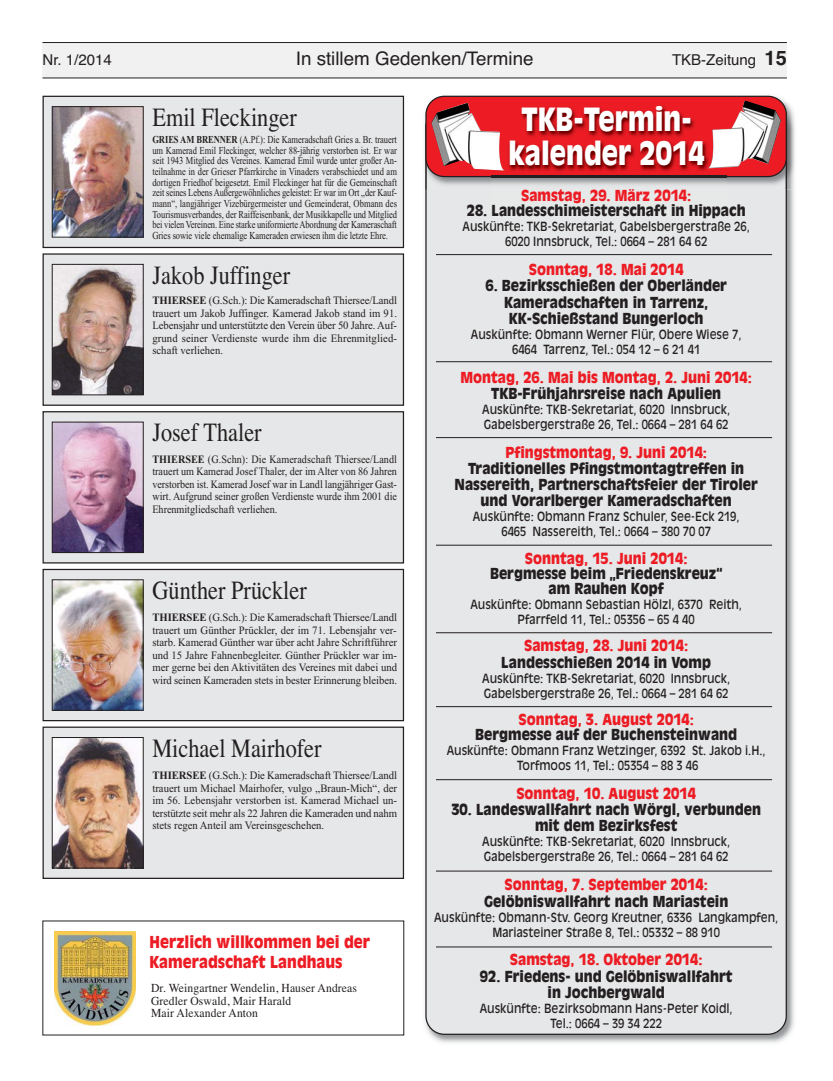
<style>
.page{position:relative;width:833px;height:1081px;background:#fff}
.page>*{position:absolute;margin:0;border:0;box-sizing:border-box;transform-origin:0 0}
.t1{font:900 31.62px/33.9px "Antique Olive";color:#fff;text-align:center;scale:.84 1}
.t2{font:26.25px "Times";color:#231f20;scale:.85 1}
.t3{font:18.75px "Helvetica";color:#231f20}
.t4{font:900 16.25px/20px "Antique Olive";color:#ed1c24;scale:.9 1}
.t5{font:900 15px/16.2px "Antique Olive";color:#231f20;text-align:center;scale:.9 1}
.t6{font:900 15px "Antique Olive";color:#ed1c24;scale:.9 1}
.t7{font:15px "Helvetica";color:#231f20}
.t8{font:12.5px/15px "Antique Olive";color:#231f20;text-align:center;scale:.9 1}
.t9{font:12.25px/12.8px "Times";letter-spacing:.01em;color:#231f20;scale:.95 1}
.t10{font:11.25px/12.5px "Times New Roman";color:#231f20;text-align:justify;scale:.95 1}
.t11{font:11.25px/12.5px "Times New Roman";color:#231f20;text-align:justify;scale:.9 1}
.t12{font:10.62px/10.6px "Times New Roman";letter-spacing:-.005em;color:#231f20;text-align:justify;scale:.8 1}
.s1{font-weight:700;font-size:20px}
.s2{font-weight:700}
</style>
<div class="page">
<div style="left:43px;top:43px;width:744px;height:35px;background:#f1f1f2"></div>
<hr style="left:43px;top:42px;width:744px;height:1px;background:#231f20">
<hr style="left:43px;top:78px;width:744px;height:1px;background:#231f20">
<img style="left:430px;top:190px;width:365px;height:853px">
<div style="left:425px;top:190px;width:362px;height:845px;background:#e6e7e8"></div>
<img style="left:424px;top:95px;width:371px;height:95px">
<img style="left:426px;top:177px;width:360px;height:13px">
<svg style="left:425px;top:96px;width:362px;height:81px"></svg>
<img style="left:491px;top:99px;width:235px;height:118px">
<img style="left:491px;top:176px;width:235px;height:2px">
<img style="left:431px;top:103px;width:36px;height:21px">
<img style="left:744px;top:100px;width:37px;height:22px">
<hr style="left:436px;top:254px;width:336px;height:1px;background:#231f20">
<hr style="left:436px;top:361px;width:336px;height:1px;background:#231f20">
<hr style="left:436px;top:437px;width:336px;height:1px;background:#231f20">
<hr style="left:436px;top:545px;width:336px;height:1px;background:#231f20">
<hr style="left:436px;top:632px;width:336px;height:1px;background:#231f20">
<hr style="left:436px;top:706px;width:336px;height:1px;background:#231f20">
<hr style="left:436px;top:779px;width:336px;height:1px;background:#231f20">
<hr style="left:436px;top:871px;width:336px;height:1px;background:#231f20">
<hr style="left:436px;top:946px;width:336px;height:1px;background:#231f20">
<div style="left:43px;top:96px;width:360px;height:151px;background:#e6e7e8"></div>
<div style="left:43px;top:96px;width:361px;height:152px;border:1px solid #231f20"></div>
<img style="left:54px;top:108px;width:88px;height:127px">
<div style="left:52px;top:106px;width:92px;height:131px;border:1px solid #231f20"></div>
<div style="left:43px;top:412px;width:360px;height:151px;background:#e6e7e8"></div>
<div style="left:43px;top:411px;width:361px;height:152px;border:1px solid #231f20"></div>
<img style="left:54px;top:424px;width:88px;height:127px">
<div style="left:52px;top:422px;width:92px;height:131px;border:1px solid #231f20"></div>
<div style="left:43px;top:569px;width:360px;height:151px;background:#e6e7e8"></div>
<div style="left:43px;top:569px;width:361px;height:152px;border:1px solid #231f20"></div>
<img style="left:54px;top:581px;width:88px;height:127px">
<div style="left:52px;top:579px;width:92px;height:131px;border:1px solid #231f20"></div>
<div style="left:43px;top:727px;width:360px;height:151px;background:#e6e7e8"></div>
<div style="left:43px;top:726px;width:361px;height:153px;border:1px solid #231f20"></div>
<img style="left:54px;top:739px;width:88px;height:127px">
<div style="left:52px;top:737px;width:92px;height:131px;border:1px solid #231f20"></div>
<div style="left:43px;top:254px;width:360px;height:151px;background:#e6e7e8"></div>
<div style="left:43px;top:253px;width:361px;height:153px;border:1px solid #231f20"></div>
<img style="left:54px;top:266px;width:88px;height:127px">
<div style="left:52px;top:264px;width:92px;height:131px;border:1px solid #231f20"></div>
<img style="left:54px;top:931px;width:81px;height:94px">
<p class="t7" style="left:43px;top:55px;width:71px">Nr. 1/2014</p>
<h3 class="t3" style="left:296px;top:52px;width:239px">In stillem Gedenken/Termine</h3>
<p class="t7" style="left:672px;top:55px;width:116px">TKB-Zeitung <span class="s1">15</span></p>
<h1 class="t1" style="left:508px;top:104px;width:235px">TKB-Termin&shy;kalender 2014</h1>
<p class="t6" style="left:521px;top:190px;width:191px">Samstag, 29. März 2014:</p>
<p class="t5" style="left:467px;top:203px;width:311px">28. Landesschimeisterschaft in Hippach</p>
<p class="t8" style="left:462px;top:220px;width:321px">Auskünfte: TKB-Sekretariat, Gabelsbergerstraße 26,<br>6020 Innsbruck, Tel.: 0664 – 281 64 62</p>
<p class="t6" style="left:529px;top:263px;width:173px">Sonntag, 18. Mai 2014</p>
<p class="t5" style="left:485px;top:278px;width:270px">6. Bezirksschießen der Oberländer<br>Kameradschaften in Tarrenz,<br>KK-Schießstand Bungerloch</p>
<p class="t8" style="left:471px;top:327px;width:302px">Auskünfte: Obmann Werner Flür, Obere Wiese 7,<br>6464 Tarrenz, Tel.: 054 12 – 6 21 41</p>
<p class="t6" style="left:460px;top:371px;width:325px">Montag, 26. Mai bis Montag, 2. Juni 2014:</p>
<p class="t5" style="left:491px;top:386px;width:257px">TKB-Frühjahrsreise nach Apulien</p>
<p class="t8" style="left:482px;top:402px;width:277px;text-align:left">Auskünfte: TKB-Sekretariat, 6020 Innsbruck,<br>Gabelsbergerstraße 26, Tel.: 0664 – 281 64 62</p>
<p class="t6" style="left:505px;top:446px;width:226px">Pfingstmontag, 9. Juni 2014:</p>
<p class="t5" style="left:454px;top:461px;width:338px">Traditionelles Pfingstmontagtreffen in<br>Nassereith, Partnerschaftsfeier der Tiroler und Vorarlberger Kameradschaften</p>
<p class="t8" style="left:473px;top:510px;width:298px">Auskünfte: Obmann Franz Schuler, See-Eck 219,<br>6465 Nassereith, Tel.: 0664 – 380 70 07</p>
<p class="t6" style="left:525px;top:552px;width:182px">Sonntag, 15. Juni 2014:</p>
<p class="t5" style="left:490px;top:567px;width:260px;line-height:15px">Bergmesse beim „Friedenskreuz“ am Rauhen Kopf</p>
<p class="t8" style="left:470px;top:597px;width:303px">Auskünfte: Obmann Sebastian Hölzl, 6370 Reith,<br>Pfarrfeld 11, Tel.: 05356 – 65 4 40</p>
<p class="t6" style="left:524px;top:640px;width:184px">Samstag, 28. Juni 2014:</p>
<p class="t5" style="left:501px;top:655px;width:235px">Landesschießen 2014 in Vomp</p>
<p class="t8" style="left:482px;top:671px;width:277px;text-align:left">Auskünfte: TKB-Sekretariat, 6020 Innsbruck,<br>Gabelsbergerstraße 26, Tel.: 0664 – 281 64 62</p>
<p class="t6" style="left:518px;top:713px;width:196px">Sonntag, 3. August 2014:</p>
<p class="t5" style="left:475px;top:727px;width:293px">Bergmesse auf der Buchensteinwand</p>
<p class="t8" style="left:447px;top:744px;width:356px">Auskünfte: Obmann Franz Wetzinger, 6392 St. Jakob i.H.,<br>Torfmoos 11, Tel.: 05354 – 88 3 46</p>
<p class="t6" style="left:516px;top:787px;width:201px">Sonntag, 10. August 2014</p>
<p class="t5" style="left:451px;top:802px;width:345px">30. Landeswallfahrt nach Wörgl, verbunden mit dem Bezirksfest</p>
<p class="t8" style="left:482px;top:835px;width:277px;text-align:left">Auskünfte: TKB-Sekretariat, 6020 Innsbruck,<br>Gabelsbergerstraße 26, Tel.: 0664 – 281 64 62</p>
<p class="t6" style="left:504px;top:878px;width:227px">Sonntag, 7. September 2014:</p>
<p class="t5" style="left:484px;top:893px;width:273px">Gelöbniswallfahrt nach Mariastein</p>
<p class="t8" style="left:434px;top:910px;width:384px">Auskünfte: Obmann-Stv. Georg Kreutner, 6336 Langkampfen,<br>Mariasteiner Straße 8, Tel.: 05332 – 88 910</p>
<p class="t6" style="left:510px;top:953px;width:216px">Samstag, 18. Oktober 2014:</p>
<p class="t5" style="left:480px;top:968px;width:282px">92. Friedens- und Gelöbniswallfahrt in Jochbergwald</p>
<p class="t8" style="left:480px;top:1001px;width:283px">Auskünfte: Bezirksobmann Hans-Peter Koidl,<br>Tel.: 0664 – 39 34 222</p>
<h2 class="t2" style="left:152px;top:108px;width:171px">Emil Fleckinger</h2>
<p class="t12" style="left:152px;top:135px;width:307px"><span class="s2">GRIES AM BRENNER</span> (A.Pf.): Die Kameradschaft Gries a. Br. trauert um Kamerad Emil Fleckinger, welcher 88-jährig verstorben ist. Er war seit 1943 Mitglied des Vereines. Kamerad Emil wurde unter großer An&shy;teilnahme in der Grieser Pfarrkirche in Vinaders verabschiedet und am dortigen Friedhof beigesetzt. Emil Fleckinger hat für die Gemeinschaft zeit seines Lebens Außergewöhnliches geleistet: Er war im Ort „der Kauf&shy;mann“, langjähriger Vizebürgermeister und Gemeinderat, Obmann des Tourismusverbandes, der Raiffeisenbank, der Musikkapelle und Mitglied bei vielen Vereinen. Eine starke uniformierte Abordnung der Kameraschaft Gries sowie viele ehemalige Kameraden erwiesen ihm die letzte Ehre.</p>
<h2 class="t2" style="left:152px;top:265px;width:164px">Jakob Juffinger</h2>
<p class="t10" style="left:152px;top:295px;width:259px"><span class="s2">THIERSEE</span> (G.Sch.): Die Kameradschaft Thiersee/Landl trauert um Jakob Juffinger. Kamerad Jakob stand im 91.<br>Lebensjahr und unterstützte den Verein über 50 Jahre. Auf&shy;grund seiner Verdienste wurde ihm die Ehrenmitglied&shy;schaft verliehen.</p>
<h2 class="t2" style="left:152px;top:423px;width:130px">Josef Thaler</h2>
<p class="t11" style="left:152px;top:454px;width:273px"><span class="s2">THIERSEE</span> (G.Schn): Die Kameradschaft Thiersee/Landl trauert um Kamerad Josef Thaler, der im Alter von 86 Jahren verstorben ist. Kamerad Josef war in Landl langjähriger Gast&shy;wirt. Aufgrund seiner großen Verdienste wurde ihm 2001 die Ehrenmitgliedschaft verliehen.</p>
<h2 class="t2" style="left:152px;top:581px;width:183px">Günther Prückler</h2>
<p class="t10" style="left:152px;top:612px;width:259px"><span class="s2">THIERSEE</span> (G.Sch.): Die Kameradschaft Thiersee/Landl trauert um Günther Prückler, der im 71. Lebensjahr ver&shy;starb. Kamerad Günther war über acht Jahre Schriftführer und 15 Jahre Fahnenbegleiter. Günther Prückler war im&shy;mer gerne bei den Aktivitäten des Vereines mit dabei und wird seinen Kameraden stets in bester Erinnerung bleiben.</p>
<h2 class="t2" style="left:152px;top:738px;width:201px">Michael Mairhofer</h2>
<p class="t10" style="left:152px;top:770px;width:259px"><span class="s2">THIERSEE</span> (G.Sch.): Die Kameradschaft Thiersee/Landl trauert um Michael Mairhofer, vulgo „Braun-Mich“, der im 56. Lebensjahr verstorben ist. Kamerad Michael un&shy;terstützte seit mehr als 22 Jahren die Kameraden und nahm stets regen Anteil am Vereinsgeschehen.</p>
<h3 class="t4" style="left:149px;top:932px;width:246px">Herzlich willkommen bei der<br>Kameradschaft Landhaus</h3>
<p class="t9" style="left:151px;top:982px;width:218px">Dr. Weingartner Wendelin, Hauser Andreas<br>Gredler Oswald, Mair Harald<br>Mair Alexander Anton</p>
</div>
